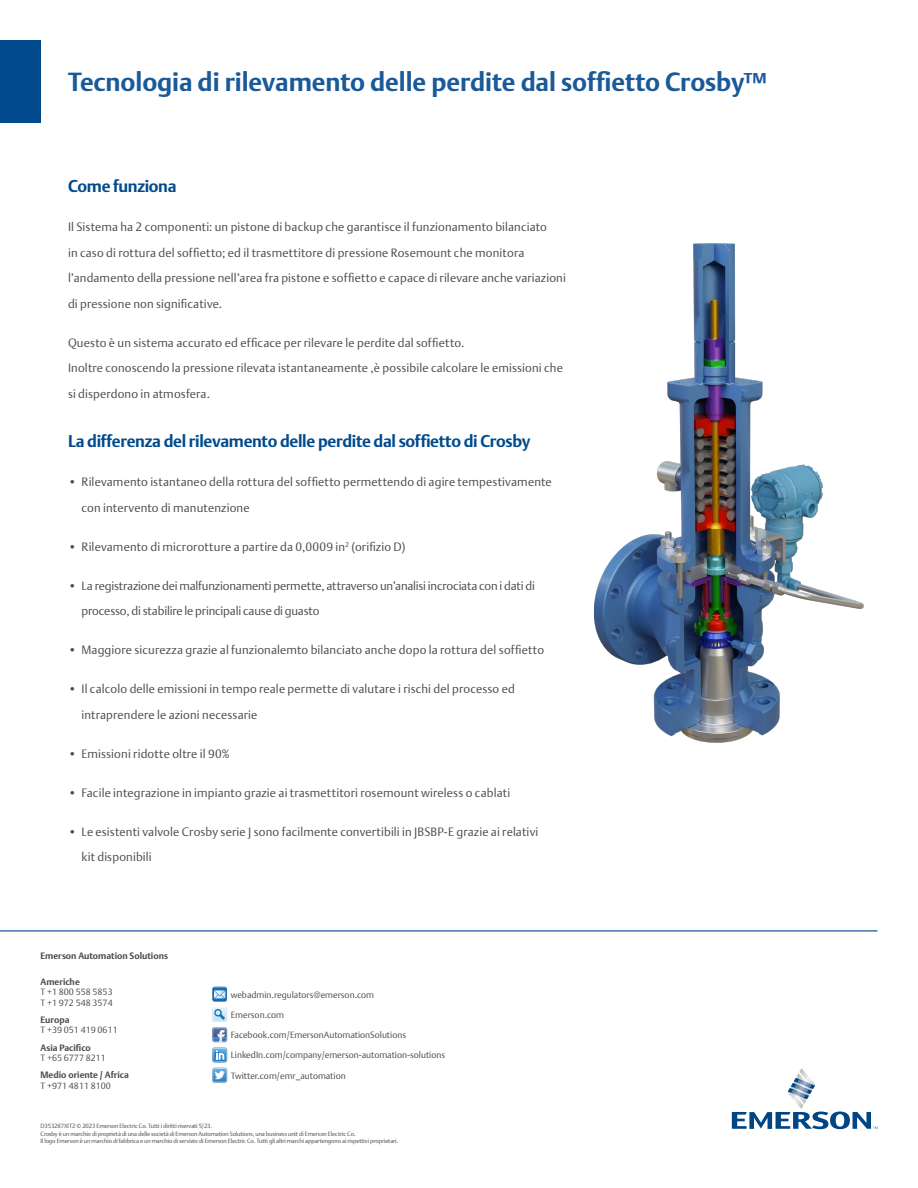
<style>
.page{position:relative;width:918px;height:1188px;background:#fff}
.page>*{position:absolute;margin:0;border:0;box-sizing:border-box;transform-origin:0 0}
.Heading-Back{font:700 25.5px "DTL Argo T";letter-spacing:-.005em;color:#1a5a99}
.Body_Subhead{font:700 16.5px "DTL Argo T";letter-spacing:-.02em;color:#004a8d}
.Body_Copy{font:300 12px/25.5px "DTL Argo T";letter-spacing:.01em;color:#4b4c4d}
.Body_Copy-2{font:300 12px/25.5px "DTL Argo T";letter-spacing:-.015em;color:#4b4c4d}
.t1{font:300 9px/10.5px "DTL Argo T";color:#4b4c4d}
.t2{font:700 9px/10.5px "DTL Argo T";color:#4b4c4d}
.t3{font:300 6px "DTL Argo T";letter-spacing:-.015em;color:#4b4c4d}
.s1{font-weight:700}
.s2{font-weight:300}
</style>
<div class="page">
<svg style="left:732px;top:1068px;width:146px;height:61px"></svg>
<svg style="left:212px;top:1068px;width:15px;height:15px"></svg>
<svg style="left:212px;top:987px;width:16px;height:75px"></svg>
<div style="left:0;top:40px;width:40px;height:83px;background:#004a8d"></div>
<hr style="left:0;top:930px;width:878px;height:2px;background:#1a5a99">
<img style="left:593px;top:243px;width:271px;height:500px">
<p class="Heading-Back" style="left:68px;top:67px;width:700px">Tecnologia di rilevamento delle perdite dal soffietto Crosby™</p>
<p class="Body_Subhead" style="left:68px;top:177px;width:110px">Come funziona</p>
<p class="Body_Copy" style="left:68px;top:214px;width:499px">Il Sistema ha 2 componenti: un pistone di backup che garantisce il funzionamento bilanciato<br>in caso di rottura del soffietto; ed il trasmettitore di pressione Rosemount che monitora l’andamento della pressione nell’area fra pistone e soffietto e capace di rilevare anche variazioni di pressione non significative.</p>
<p class="Body_Copy" style="left:68px;top:330px;width:496px">Questo è un sistema accurato ed efficace per rilevare le perdite dal soffietto.<br>Inoltre conoscendo la pressione rilevata istantaneamente ,è possibile calcolare le emissioni che si disperdono in atmosfera.</p>
<p class="Body_Subhead" style="left:68px;top:432px;width:464px">La differenza del rilevamento delle perdite dal soffietto di Crosby</p>
<p class="Body_Copy" style="left:82px;top:469px;width:472px;text-indent:-14px">• Rilevamento istantaneo della rottura del soffietto permettendo di agire tempestivamente con intervento di manutenzione</p>
<p class="Body_Copy" style="left:68px;top:534px;width:339px">• Rilevamento di microrotture a partire da 0,0009 in<sup>2</sup> (orifizio D)</p>
<p class="Body_Copy-2" style="left:82px;top:573px;width:455px;text-indent:-14px">• La registrazione dei malfunzionamenti permette, attraverso un’analisi incrociata con i dati di processo, di stabilire le principali cause di guasto</p>
<p class="Body_Copy" style="left:68px;top:637px;width:478px">• Maggiore sicurezza grazie al funzionalemto bilanciato anche dopo la rottura del soffietto</p>
<p class="Body_Copy" style="left:82px;top:676px;width:435px;text-indent:-14px">• Il calcolo delle emissioni in tempo reale permette di valutare i rischi del processo ed intraprendere le azioni necessarie</p>
<p class="Body_Copy" style="left:68px;top:741px;width:163px">• Emissioni ridotte oltre il 90%</p>
<p class="Body_Copy" style="left:68px;top:780px;width:444px">• Facile integrazione in impianto grazie ai trasmettitori rosemount wireless o cablati</p>
<p class="Body_Copy" style="left:82px;top:819px;width:458px;text-indent:-14px">• Le esistenti valvole Crosby serie J sono facilmente convertibili in JBSBP-E grazie ai relativi kit disponibili</p>
<p class="t2" style="left:40px;top:950px;width:129px">Emerson Automation Solutions</p>
<p class="t1" style="left:40px;top:976px;width:74px"><span class="s1">Americhe<br></span>T +1 800 558 5853<br>T +1 972 548 3574</p>
<p class="t1" style="left:40px;top:1014px;width:79px"><span class="s1">Europa<br></span>T +39 051 419 0611</p>
<p class="t2" style="left:40px;top:1042px;width:67px">Asia Pacifico<br><span class="s2">T +65 6777 8211</span></p>
<p class="t2" style="left:40px;top:1070px;width:90px">Medio oriente / Africa<br><span class="s2">T +971 4811 8100</span></p>
<p class="t3" style="left:40px;top:1123px;width:173px">D353287XIT2 © 2023 Emerson Electric Co. Tutti i diritti riservati 5/23.</p>
<p class="t3" style="left:40px;top:1130px;width:317px">Crosby è un marchio di proprietà di una delle società di Emerson Automation Solutions, una business unit di Emerson Electric Co.</p>
<p class="t3" style="left:40px;top:1138px;width:359px">Il logo Emerson è un marchio di fabbrica e un marchio di servizio di Emerson Electric Co. Tutti gli altri marchi appartengono ai rispettivi proprietari.</p>
<p class="t1" style="left:231px;top:989px;width:145px">webadmin.regulators@emerson.com</p>
<p class="t1" style="left:231px;top:1009px;width:55px">Emerson.com</p>
<p class="t1" style="left:231px;top:1030px;width:177px">Facebook.com/EmersonAutomationSolutions</p>
<p class="t1" style="left:231px;top:1050px;width:216px">LinkedIn.com/company/emerson-automation-solutions</p>
<p class="t1" style="left:231px;top:1070px;width:116px">Twitter.com/emr_automation</p>
</div>
